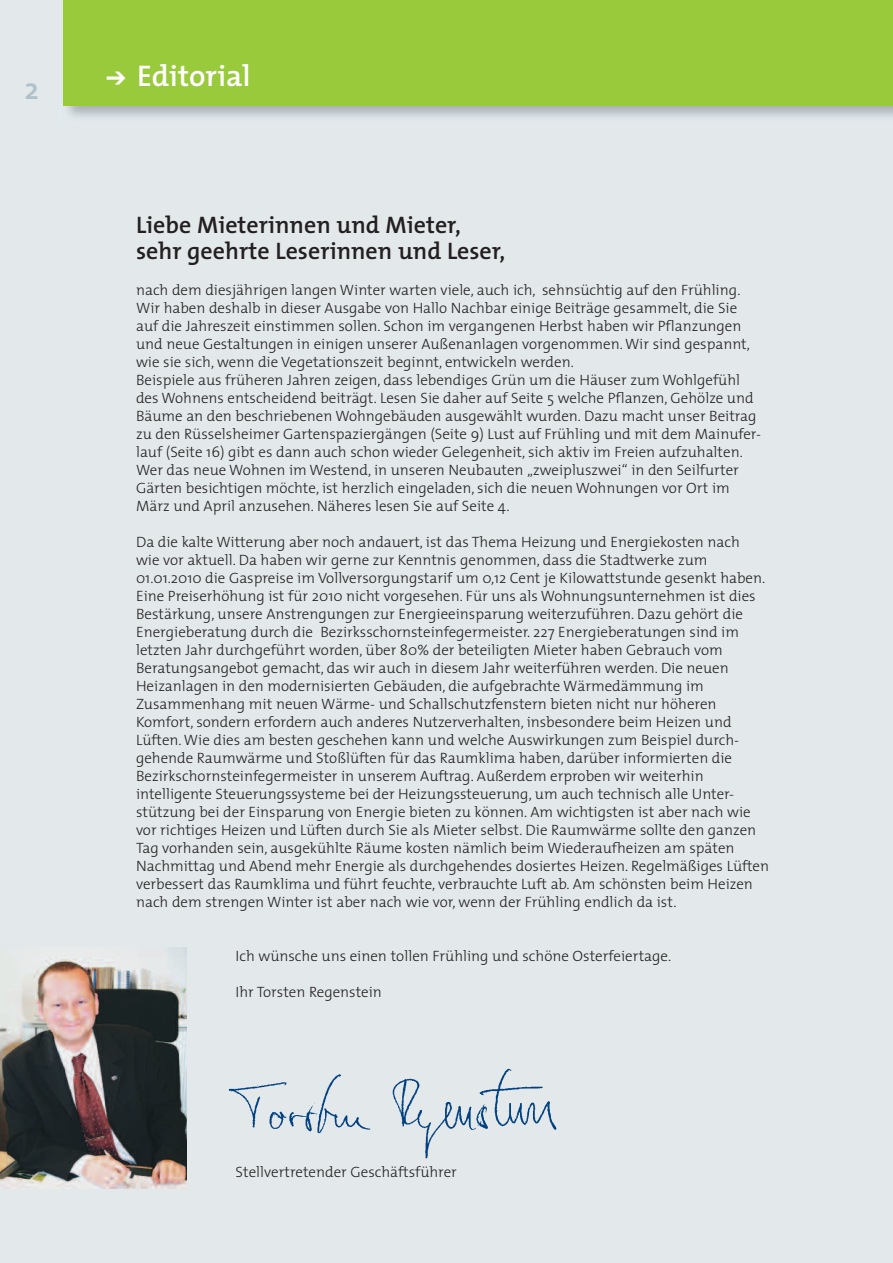
<style>
.page{position:relative;width:893px;height:1263px;background:#e3e8eb}
.page>*{position:absolute;margin:0;border:0;box-sizing:border-box;transform-origin:0 0}
.t1{font:600 30px "T Mix";color:#fff}
.t2{font:600 30px "T Mix";color:#afc2cc}
.t3{font:600 24px/25.5px "T Mix";color:#231f20}
.t4{font:300 15px/18px "T Mix";color:#231f20}
</style>
<div class="page">
<img style="left:0;top:947px;width:186px;height:241px">
<img style="left:228px;top:1068px;width:329px;height:91px">
<img style="left:63px;top:0;width:830px;height:117px">
<div style="left:64px;top:0;width:829px;height:106px;background:#99ca3b"></div>
<h1 class="t2" style="left:25px;top:79px;width:16px">2</h1>
<h1 class="t1" style="left:137px;top:66px;width:115px">Editorial</h1>
<h2 class="t3" style="left:136px;top:215px;width:371px">Liebe Mieterinnen und Mieter, sehr geehrte Leserinnen und Leser,</h2>
<p class="t4" style="left:136px;top:283px;width:626px">nach dem diesjährigen langen Winter warten viele, auch ich, sehnsüchtig auf den Frühling.<br>Wir haben deshalb in dieser Ausgabe von Hallo Nachbar einige Beiträge gesammelt, die Sie auf die Jahreszeit einstimmen sollen. Schon im vergangenen Herbst haben wir Pflanzungen und neue Gestaltungen in einigen unserer Außenanlagen vorgenommen.Wir sind gespannt, wie sie sich, wenn die Vegetationszeit beginnt, entwickeln werden.<br>Beispiele aus früheren Jahren zeigen, dass lebendiges Grün um die Häuser zum Wohlgefühl des Wohnens entscheidend beiträgt. Lesen Sie daher auf Seite 5 welche Pflanzen, Gehölze und Bäume an den beschriebenen Wohngebäuden ausgewählt wurden. Dazu macht unser Beitrag zu den Rüsselsheimer Gartenspaziergängen (Seite 9) Lust auf Frühling und mit dem Mainufer&shy;lauf (Seite 16) gibt es dann auch schon wieder Gelegenheit, sich aktiv im Freien aufzuhalten.<br>Wer das neue Wohnen im Westend, in unseren Neubauten „zweipluszwei“ in den Seilfurter Gärten besichtigen möchte, ist herzlich eingeladen, sich die neuen Wohnungen vor Ort im März und April anzusehen. Näheres lesen Sie auf Seite 4.</p>
<p class="t4" style="left:136px;top:535px;width:635px">Da die kalte Witterung aber noch andauert, ist das Thema Heizung und Energiekosten nach<br>wie vor aktuell. Da haben wir gerne zur Kenntnis genommen, dass die Stadtwerke zum 01.01.2010 die Gaspreise im Vollversorgungstarif um 0,12 Cent je Kilowattstunde gesenkt haben.<br>Eine Preiserhöhung ist für 2010 nicht vorgesehen. Für uns als Wohnungsunternehmen ist dies Bestärkung, unsere Anstrengungen zur Energieeinsparung weiterzuführen. Dazu gehört die Energieberatung durch die Bezirksschornsteinfegermeister. 227 Energieberatungen sind im letzten Jahr durchgeführt worden, über 80% der beteiligten Mieter haben Gebrauch vom Beratungsangebot gemacht, das wir auch in diesem Jahr weiterführen werden. Die neuen Heizanlagen in den modernisierten Gebäuden, die aufgebrachte Wärmedämmung im Zusammenhang mit neuen Wärme- und Schallschutzfenstern bieten nicht nur höheren Komfort, sondern erfordern auch anderes Nutzerverhalten, insbesondere beim Heizen und Lüften.Wie dies am besten geschehen kann und welche Auswirkungen zum Beispiel durch&shy;gehende Raumwärme und Stoßlüften für das Raumklima haben, darüber informierten die Bezirkschornsteinfegermeister in unserem Auftrag. Außerdem erproben wir weiterhin intelligente Steuerungssysteme bei der Heizungssteuerung, um auch technisch alle Unter&shy;stützung bei der Einsparung von Energie bieten zu können. Am wichtigsten ist aber nach wie vor richtiges Heizen und Lüften durch Sie als Mieter selbst. Die Raumwärme sollte den ganzen Tag vorhanden sein, ausgekühlte Räume kosten nämlich beim Wiederaufheizen am späten Nachmittag und Abend mehr Energie als durchgehendes dosiertes Heizen. Regelmäßiges Lüften verbessert das Raumklima und führt feuchte, verbrauchte Luft ab. Am schönsten beim Heizen nach dem strengen Winter ist aber nach wie vor, wenn der Frühling endlich da ist.</p>
<p class="t4" style="left:236px;top:949px;width:437px">Ich wünsche uns einen tollen Frühling und schöne Osterfeiertage.</p>
<p class="t4" style="left:236px;top:985px;width:148px">Ihr Torsten Regenstein</p>
<p class="t4" style="left:236px;top:1165px;width:223px">Stellvertretender Geschäftsführer</p>
</div>
